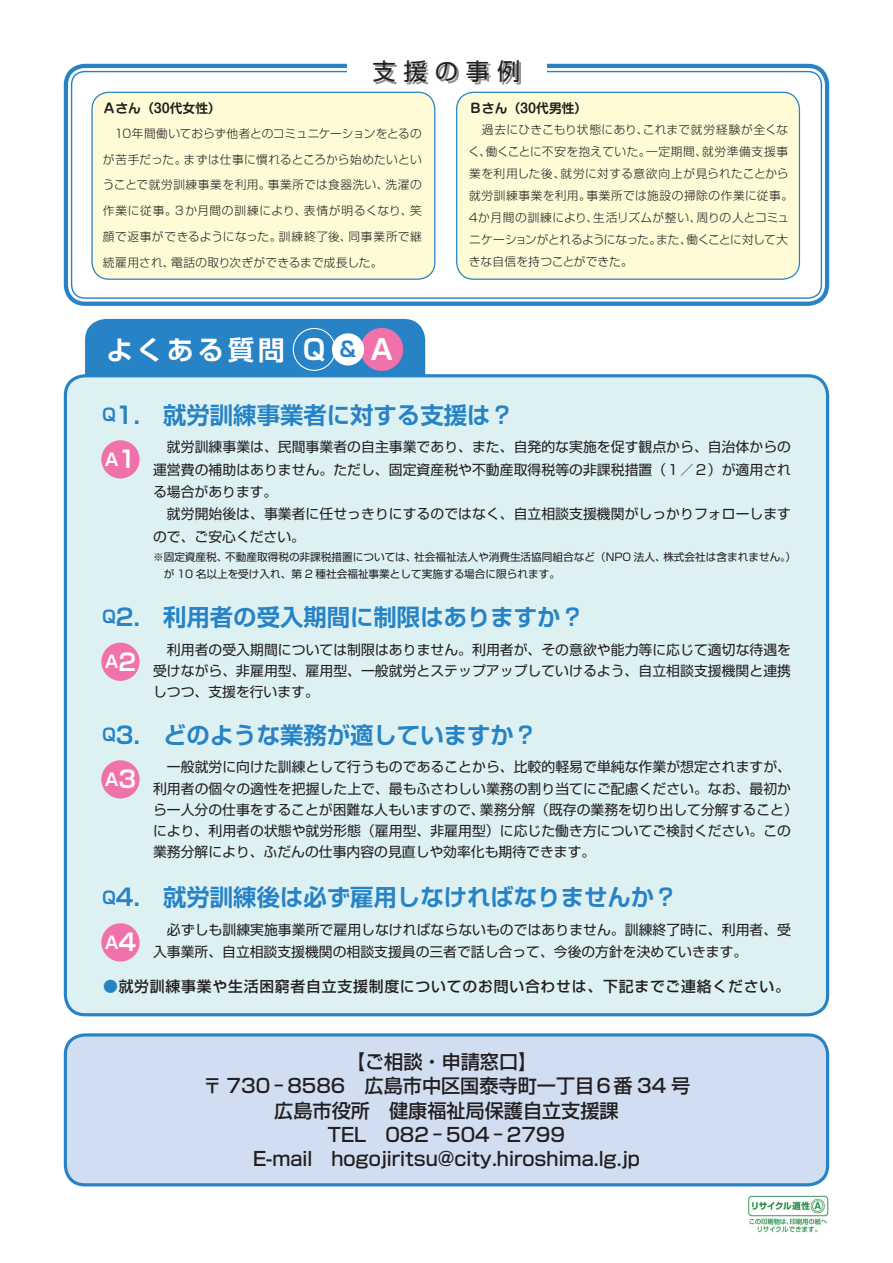
<style>
.page{position:relative;width:893px;height:1263px;background:#fff}
.page>*{position:absolute;margin:0;border:0;box-sizing:border-box;transform-origin:0 0}
.t1{font:700 27.75px "Shin Go Pr 6 De";color:#fff}
.t2{font:700 26.55px "Shin Go Pr 6 De";letter-spacing:.145em;color:#fff}
.t3{font:700 23.4px "Shin Go Pr 6 De";color:#2783c5}
.t4{font:23.4px "Shin Go Pr 6";color:#231f20}
.t5{font:500 19.2px/24.5px "Shin Go Pr 6";color:#231f20;text-align:center}
.t6{font:700 16.95px "Shin Go Pr 6 De";color:#fff}
.t7{font:500 14.85px "Shin Go Pr 6";letter-spacing:.05em;color:#231f20}
.t8{font:13.8px/21.3px "Shin Go Pr 6";letter-spacing:.005em;color:#231f20}
.t9{font:700 12.75px "Shin M Go Pro De";color:#231f20}
.t10{font:300 11.7px/22px "Shin Go Pr 6";letter-spacing:.025em;color:#231f20}
.t11{font:10.65px/17px "Shin Go Pr 6";color:#231f20}
.s1{font-size:20.85px;color:#2783c5}
.s2{font-size:16.95px}
.s3{font-size:23.4px}
.s4{color:#2783c5}
</style>
<div class="page">
<div style="left:64px;top:64px;width:765px;height:242px;border:4px solid #2783c5;border-radius:19px"></div>
<div style="left:347px;top:58px;width:199px;height:24px;background:#fff"></div>
<div style="left:87px;top:320px;width:337px;height:80px;background:#2783c5;border-radius:20px"></div>
<div style="left:85px;top:319px;width:340px;height:83px;border:3px solid #2783c5;border-radius:20px"></div>
<div style="left:65px;top:376px;width:763px;height:639px;background:#ddf1f3;border-radius:20px"></div>
<div style="left:64px;top:374px;width:765px;height:642px;border:3px solid #2783c5;border-radius:20px"></div>
<div style="left:65px;top:1035px;width:763px;height:150px;background:#d1def1;border-radius:20px"></div>
<div style="left:64px;top:1033px;width:765px;height:153px;border:3px solid #2783c5;border-radius:20px"></div>
<div style="left:92px;top:92px;width:343px;height:187px;background:#fffbd6;border-radius:17px"></div>
<div style="left:91px;top:92px;width:344px;height:188px;border:1px solid #2783c5;border-radius:17px"></div>
<div style="left:457px;top:92px;width:342px;height:187px;background:#fffbd6;border-radius:17px"></div>
<div style="left:456px;top:92px;width:344px;height:188px;border:1px solid #2783c5;border-radius:17px"></div>
<img style="left:748px;top:1195px;width:81px;height:38px">
<div style="left:101px;top:440px;width:39px;height:38px;background:#f171ab;border-radius:50%"></div>
<div style="left:293px;top:328px;width:43px;height:43px;border:1px solid #fff;border-radius:50%"></div>
<div style="left:360px;top:328px;width:43px;height:43px;background:#f171ab;border-radius:50%"></div>
<div style="left:332px;top:333px;width:32px;height:32px;background:#fff;border-radius:50%"></div>
<div style="left:101px;top:643px;width:39px;height:38px;background:#f171ab;border-radius:50%"></div>
<div style="left:101px;top:760px;width:39px;height:38px;background:#f171ab;border-radius:50%"></div>
<div style="left:101px;top:923px;width:39px;height:38px;background:#f171ab;border-radius:50%"></div>
<div style="left:375px;top:62px;width:146px;height:22px;background:#231f20;opacity:.5"></div>
<h3 class="t4" style="left:372px;top:52px;width:150px">支 援 の 事 例</h3>
<p class="t9" style="left:469px;top:98px;width:120px">Ｂさん（30代男性）</p>
<p class="t10" style="left:468px;top:118px;width:327px">　過去にひきこもり状態にあり、これまで就労経験が全くなく、働くことに不安を抱えていた。一定期間、就労準備支援事業を利用した後、就労に対する意欲向上が見られたことから就労訓練事業を利用。事業所では施設の掃除の作業に従事。<br>４か月間の訓練により、生活リズムが整い、周りの人とコミュニケーションがとれるようになった。また、働くことに対して大きな自信を持つことができた。</p>
<p class="t9" style="left:103px;top:98px;width:120px">Ａさん（30代女性）</p>
<p class="t10" style="left:103px;top:120px;width:320px;line-height:25.7px;text-align:justify">　10年間働いておらず他者とのコミュニケーションをとるのが苦手だった。まずは仕事に慣れるところから始めたいということで就労訓練事業を利用。事業所では食器洗い、洗濯の作業に従事。３か月間の訓練により、表情が明るくなり、笑顔で返事ができるようになった。訓練終了後、同事業所で継続雇用され、電話の取り次ぎができるまで成長した。</p>
<h2 class="t2" style="left:106px;top:328px;width:180px">よくある質問</h2>
<h1 class="t1" style="left:303px;top:327px;width:92px">Q<span class="s1">&amp;</span>A</h1>
<h3 class="t3" style="left:102px;top:395px;width:413px"><span class="s2">Q</span>1.　就労訓練事業者に対する支援は？</h3>
<p class="t8" style="left:153px;top:435px;width:639px;line-height:22.4px">　就労訓練事業は、民間事業者の自主事業であり、また、自発的な実施を促す観点から、自治体からの運営費の補助はありません。ただし、固定資産税や不動産取得税等の非課税措置（１／２）が適用される場合があります。<br>　就労開始後は、事業者に任せっきりにするのではなく、自立相談支援機関がしっかりフォローしますので、ご安心ください。</p>
<p class="t11" style="left:164px;top:548px;width:634px;text-indent:-11px">※固定資産税、不動産取得税の非課税措置については、社会福祉法人や消費生活協同組合など（NPO 法人、株式会社は含まれません。）が 10 名以上を受け入れ、第 2 種社会福祉事業として実施する場合に限られます。</p>
<p class="t6" style="left:105px;top:445px;width:33px">A<span class="s3">1</span></p>
<h3 class="t3" style="left:102px;top:598px;width:484px"><span class="s2">Q</span>2.　利用者の受入期間に制限はありますか？</h3>
<p class="t8" style="left:153px;top:638px;width:639px;text-align:justify">　利用者の受入期間については制限はありません。利用者が、その意欲や能力等に応じて適切な待遇を受けながら、非雇用型、雇用型、一般就労とステップアップしていけるよう、自立相談支援機関と連携しつつ、支援を行います。</p>
<p class="t6" style="left:105px;top:648px;width:33px">A<span class="s3">2</span></p>
<h3 class="t3" style="left:102px;top:715px;width:437px"><span class="s2">Q</span>3.　どのような業務が適していますか？</h3>
<p class="t8" style="left:153px;top:755px;width:646px">　一般就労に向けた訓練として行うものであることから、比較的軽易で単純な作業が想定されますが、利用者の個々の適性を把握した上で、最もふさわしい業務の割り当てにご配慮ください。なお、最初から一人分の仕事をすることが困難な人もいますので、業務分解（既存の業務を切り出して分解すること）により、利用者の状態や就労形態（雇用型、非雇用型）に応じた働き方についてご検討ください。この業務分解により、ふだんの仕事内容の見直しや効率化も期待できます。</p>
<p class="t6" style="left:105px;top:765px;width:33px">A<span class="s3">3</span></p>
<h3 class="t3" style="left:102px;top:878px;width:577px"><span class="s2">Q</span>4.　就労訓練後は必ず雇用しなければなりませんか？</h3>
<p class="t8" style="left:153px;top:918px;width:639px">　必ずしも訓練実施事業所で雇用しなければならないものではありません。訓練終了時に、利用者、受入事業所、自立相談支援機関の相談支援員の三者で話し合って、今後の方針を決めていきます。</p>
<p class="t6" style="left:105px;top:928px;width:33px">A<span class="s3">4</span></p>
<p class="t7" style="left:103px;top:974px;width:688px"><span class="s4">●</span>就労訓練事業や生活困窮者自立支援制度についてのお問い合わせは、下記までご連絡ください。</p>
<h3 class="t5" style="left:203px;top:1048px;width:489px">【ご相談・申請窓口】<br>〒 730 − 8586　広島市中区国泰寺町一丁目６番 34 号広島市役所　健康福祉局保護自立支援課<br>TEL　082 − 504 − 2799<br>E-mail　hogojiritsu@city.hiroshima.lg.jp</h3>
</div>
